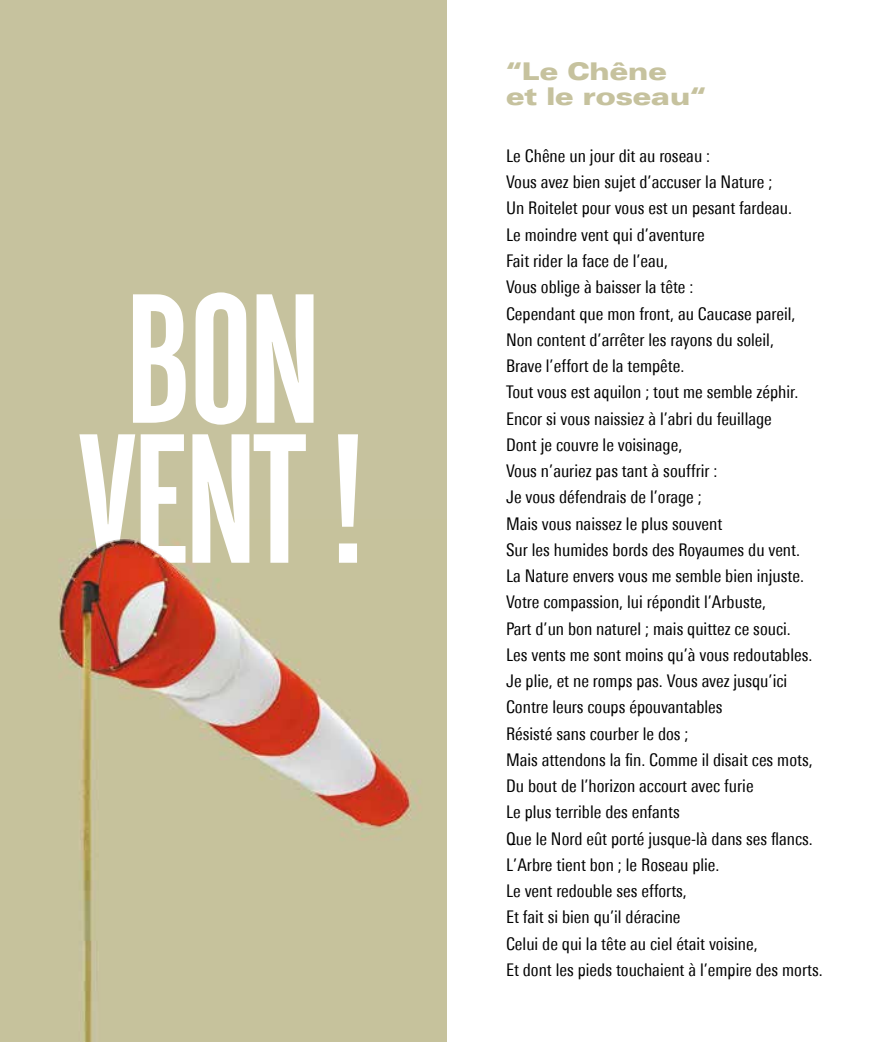
<style>
.page{position:relative;width:893px;height:1042px;background:#fff}
.page>*{position:absolute;margin:0;border:0;box-sizing:border-box;transform-origin:0 0}
.t1{font:192.5px/140px "Alternate Gothic EF No One";letter-spacing:-.025em;color:#fff}
.t2{font:900 expanded 24.5px/24.5px "Univers Next Pro";color:#c6c29e}
.t3{font:condensed 17.5px/26.2px "Univers Next Pro";color:#000}
</style>
<div class="page">
<div style="left:0;top:0;width:446px;height:1042px;background:#c6c29e"></div>
<img style="left:59px;top:580px;width:362px;height:462px">
<img style="left:61px;top:538px;width:158px;height:42px">
<h1 class="t1" style="left:77px;top:297px;width:294px">BON<br>VENT !</h1>
<h2 class="t2" style="left:506px;top:59px;width:201px">“Le Chêne<br>et le roseau“</h2>
<p class="t3" style="left:506px;top:143px;width:318px">Le Chêne un jour dit au roseau :<br>Vous avez bien sujet d’accuser la Nature ;<br>Un Roitelet pour vous est un pesant fardeau.<br>Le moindre vent qui d’aventure<br>Fait rider la face de l’eau,<br>Vous oblige à baisser la tête :<br>Cependant que mon front, au Caucase pareil, Non content d’arrêter les rayons du soleil,<br>Brave l’effort de la tempête.<br>Tout vous est aquilon ; tout me semble zéphir.<br>Encor si vous naissiez à l’abri du feuillage<br>Dont je couvre le voisinage,<br>Vous n’auriez pas tant à souffrir :<br>Je vous défendrais de l’orage ;<br>Mais vous naissez le plus souvent<br>Sur les humides bords des Royaumes du vent.<br>La Nature envers vous me semble bien injuste.<br>Votre compassion, lui répondit l’Arbuste,<br>Part d’un bon naturel ; mais quittez ce souci.<br>Les vents me sont moins qu’à vous redoutables.<br>Je plie, et ne romps pas. Vous avez jusqu’ici Contre leurs coups épouvantables<br>Résisté sans courber le dos ;<br>Mais attendons la fin. Comme il disait ces mots, Du bout de l’horizon accourt avec furie<br>Le plus terrible des enfants<br>Que le Nord eût porté jusque-là dans ses flancs.<br>L’Arbre tient bon ; le Roseau plie.<br>Le vent redouble ses efforts,<br>Et fait si bien qu’il déracine<br>Celui de qui la tête au ciel était voisine,<br>Et dont les pieds touchaient à l’empire des morts.</p>
</div>
